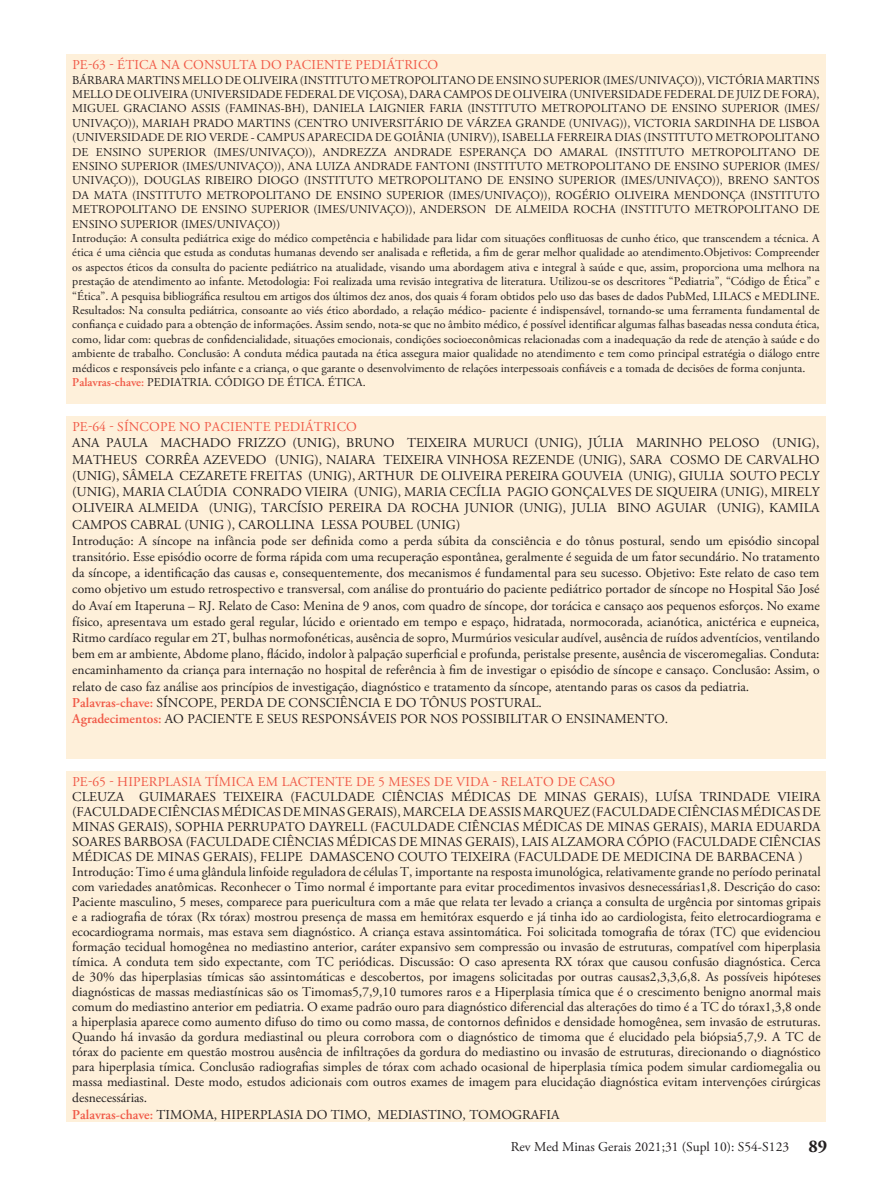
<style>
.page{position:relative;width:893px;height:1191px;background:#fff}
.page>*{position:absolute;margin:0;border:0;box-sizing:border-box;transform-origin:0 0}
.autores_e_texto{font:13.5px/15.1px "Adobe Garamond Pro";color:#231f20;text-align:justify}
.titulo_de_resumo{font:13.5px "Adobe Garamond Pro";letter-spacing:.015em;color:#f05947}
.autores_e_texto-2{font:12px/14.4px "Adobe Garamond Pro";color:#231f20;text-align:justify}
.s1{font-weight:600;color:#f05947}
.s2{font-weight:700;font-size:18px}
</style>
<div class="page">
<div style="left:67px;top:771px;width:759px;height:350px;background:#fef0da"></div>
<div style="left:67px;top:417px;width:759px;height:342px;background:#fef0da"></div>
<div style="left:67px;top:54px;width:759px;height:350px;background:#fef0da"></div>
<p class="titulo_de_resumo" style="left:72px;top:57px;width:367px">PE-63 - ÉTICA NA CONSULTA DO PACIENTE PEDIÁTRICO</p>
<p class="autores_e_texto-2" style="left:72px;top:73px;width:749px">BÁRBARA MARTINS MELLO DE OLIVEIRA (INSTITUTO METROPOLITANO DE ENSINO SUPERIOR (IMES/UNIVAÇO)), VICTÓRIA MARTINS MELLO DE OLIVEIRA (UNIVERSIDADE FEDERAL DE VIÇOSA), DARA CAMPOS DE OLIVEIRA (UNIVERSIDADE FEDERAL DE JUIZ DE FORA), MIGUEL GRACIANO ASSIS (FAMINAS-BH), DANIELA LAIGNIER FARIA (INSTITUTO METROPOLITANO DE ENSINO SUPERIOR (IMES/ UNIVAÇO)), MARIAH PRADO MARTINS (CENTRO UNIVERSITÁRIO DE VÁRZEA GRANDE (UNIVAG)), VICTORIA SARDINHA DE LISBOA (UNIVERSIDADE DE RIO VERDE - CAMPUS APARECIDA DE GOIÂNIA (UNIRV)), ISABELLA FERREIRA DIAS (INSTITUTO METROPOLITANO DE ENSINO SUPERIOR (IMES/UNIVAÇO)), ANDREZZA ANDRADE ESPERANÇA DO AMARAL (INSTITUTO METROPOLITANO DE ENSINO SUPERIOR (IMES/UNIVAÇO)), ANA LUIZA ANDRADE FANTONI (INSTITUTO METROPOLITANO DE ENSINO SUPERIOR (IMES/ UNIVAÇO)), DOUGLAS RIBEIRO DIOGO (INSTITUTO METROPOLITANO DE ENSINO SUPERIOR (IMES/UNIVAÇO)), BRENO SANTOS DA MATA (INSTITUTO METROPOLITANO DE ENSINO SUPERIOR (IMES/UNIVAÇO)), ROGÉRIO OLIVEIRA MENDONÇA (INSTITUTO METROPOLITANO DE ENSINO SUPERIOR (IMES/UNIVAÇO)), ANDERSON DE ALMEIDA ROCHA (INSTITUTO METROPOLITANO DE ENSINO SUPERIOR (IMES/UNIVAÇO))</p>
<p class="autores_e_texto-2" style="left:72px;top:231px;width:749px">Introdução: A consulta pediátrica exige do médico competência e habilidade para lidar com situações conflituosas de cunho ético, que transcendem a técnica. A ética é uma ciência que estuda as condutas humanas devendo ser analisada e refletida, a fim de gerar melhor qualidade ao atendimento.Objetivos: Compreender os aspectos éticos da consulta do paciente pediátrico na atualidade, visando uma abordagem ativa e integral à saúde e que, assim, proporciona uma melhora na prestação de atendimento ao infante. Metodologia: Foi realizada uma revisão integrativa de literatura. Utilizou-se os descritores “Pediatria”, “Código de Ética” e “Ética”. A pesquisa bibliográfica resultou em artigos dos últimos dez anos, dos quais 4 foram obtidos pelo uso das bases de dados PubMed, LILACS e MEDLINE.<br>Resultados: Na consulta pediátrica, consoante ao viés ético abordado, a relação médico- paciente é indispensável, tornando-se uma ferramenta fundamental de confiança e cuidado para a obtenção de informações. Assim sendo, nota-se que no âmbito médico, é possível identificar algumas falhas baseadas nessa conduta ética, como, lidar com: quebras de confidencialidade, situações emocionais, condições socioeconômicas relacionadas com a inadequação da rede de atenção à saúde e do ambiente de trabalho. Conclusão: A conduta médica pautada na ética assegura maior qualidade no atendimento e tem como principal estratégia o diálogo entre médicos e responsáveis pelo infante e a criança, o que garante o desenvolvimento de relações interpessoais confiáveis e a tomada de decisões de forma conjunta.</p>
<p class="autores_e_texto-2" style="left:72px;top:375px;width:295px"><span class="s1">Palavras-chave:</span> PEDIATRIA. CÓDIGO DE ÉTICA. ÉTICA.</p>
<p class="titulo_de_resumo" style="left:72px;top:419px;width:286px">PE-64 - SÍNCOPE NO PACIENTE PEDIÁTRICO</p>
<p class="autores_e_texto" style="left:72px;top:435px;width:749px;line-height:16.2px">ANA PAULA MACHADO FRIZZO (UNIG), BRUNO TEIXEIRA MURUCI (UNIG), JÚLIA MARINHO PELOSO (UNIG), MATHEUS CORRÊA AZEVEDO (UNIG), NAIARA TEIXEIRA VINHOSA REZENDE (UNIG), SARA COSMO DE CARVALHO (UNIG), SÂMELA CEZARETE FREITAS (UNIG), ARTHUR DE OLIVEIRA PEREIRA GOUVEIA (UNIG), GIULIA SOUTO PECLY (UNIG), MARIA CLAÚDIA CONRADO VIEIRA (UNIG), MARIA CECÍLIA PAGIO GONÇALVES DE SIQUEIRA (UNIG), MIRELY OLIVEIRA ALMEIDA (UNIG), TARCÍSIO PEREIRA DA ROCHA JUNIOR (UNIG), JULIA BINO AGUIAR (UNIG), KAMILA CAMPOS CABRAL (UNIG ), CAROLLINA LESSA POUBEL (UNIG)</p>
<p class="autores_e_texto" style="left:72px;top:533px;width:749px;line-height:16.2px">Introdução: A síncope na infância pode ser definida como a perda súbita da consciência e do tônus postural, sendo um episódio sincopal transitório. Esse episódio ocorre de forma rápida com uma recuperação espontânea, geralmente é seguida de um fator secundário. No tratamento da síncope, a identificação das causas e, consequentemente, dos mecanismos é fundamental para seu sucesso. Objetivo: Este relato de caso tem como objetivo um estudo retrospectivo e transversal, com análise do prontuário do paciente pediátrico portador de síncope no Hospital São José do Avaí em Itaperuna – RJ. Relato de Caso: Menina de 9 anos, com quadro de síncope, dor torácica e cansaço aos pequenos esforços. No exame físico, apresentava um estado geral regular, lúcido e orientado em tempo e espaço, hidratada, normocorada, acianótica, anictérica e eupneica, Ritmo cardíaco regular em 2T, bulhas normofonéticas, ausência de sopro, Murmúrios vesicular audível, ausência de ruídos adventícios, ventilando bem em ar ambiente, Abdome plano, flácido, indolor à palpação superficial e profunda, peristalse presente, ausência de visceromegalias. Conduta: encaminhamento da criança para internação no hospital de referência à fim de investigar o episódio de síncope e cansaço. Conclusão: Assim, o relato de caso faz análise aos princípios de investigação, diagnóstico e tratamento da síncope, atentando paras os casos da pediatria.</p>
<p class="autores_e_texto" style="left:72px;top:695px;width:471px"><span class="s1">Palavras-chave:</span> SÍNCOPE, PERDA DE CONSCIÊNCIA E DO TÔNUS POSTURAL.</p>
<p class="autores_e_texto" style="left:72px;top:711px;width:597px"><span class="s1">Agradecimentos:</span> AO PACIENTE E SEUS RESPONSÁVEIS POR NOS POSSIBILITAR O ENSINAMENTO.</p>
<p class="titulo_de_resumo" style="left:72px;top:773px;width:544px">PE-65 - HIPERPLASIA TÍMICA EM LACTENTE DE 5 MESES DE VIDA - RELATO DE CASO</p>
<p class="autores_e_texto" style="left:72px;top:789px;width:750px">CLEUZA GUIMARAES TEIXEIRA (FACULDADE CIÊNCIAS MÉDICAS DE MINAS GERAIS), LUÍSA TRINDADE VIEIRA (FACULDADE CIÊNCIAS MÉDICAS DE MINAS GERAIS), MARCELA DE ASSIS MARQUEZ (FACULDADE CIÊNCIAS MÉDICAS DE MINAS GERAIS), SOPHIA PERRUPATO DAYRELL (FACULDADE CIÊNCIAS MÉDICAS DE MINAS GERAIS), MARIA EDUARDA SOARES BARBOSA (FACULDADE CIÊNCIAS MÉDICAS DE MINAS GERAIS), LAIS ALZAMORA CÓPIO (FACULDADE CIÊNCIAS MÉDICAS DE MINAS GERAIS), FELIPE DAMASCENO COUTO TEIXEIRA (FACULDADE DE MEDICINA DE BARBACENA )</p>
<p class="autores_e_texto" style="left:72px;top:864px;width:750px">Introdução: Timo é uma glândula linfoide reguladora de células T, importante na resposta imunológica, relativamente grande no período perinatal com variedades anatômicas. Reconhecer o Timo normal é importante para evitar procedimentos invasivos desnecessárias1,8. Descrição do caso:<br>Paciente masculino, 5 meses, comparece para puericultura com a mãe que relata ter levado a criança a consulta de urgência por sintomas gripais e a radiografia de tórax (Rx tórax) mostrou presença de massa em hemitórax esquerdo e já tinha ido ao cardiologista, feito eletrocardiograma e ecocardiograma normais, mas estava sem diagnóstico. A criança estava assintomática. Foi solicitada tomografia de tórax (TC) que evidenciou formação tecidual homogênea no mediastino anterior, caráter expansivo sem compressão ou invasão de estruturas, compatível com hiperplasia tímica. A conduta tem sido expectante, com TC periódicas. Discussão: O caso apresenta RX tórax que causou confusão diagnóstica. Cerca de 30% das hiperplasias tímicas são assintomáticas e descobertos, por imagens solicitadas por outras causas2,3,3,6,8. As possíveis hipóteses diagnósticas de massas mediastínicas são os Timomas5,7,9,10 tumores raros e a Hiperplasia tímica que é o crescimento benigno anormal mais comum do mediastino anterior em pediatria. O exame padrão ouro para diagnóstico diferencial das alterações do timo é a TC do tórax1,3,8 onde a hiperplasia aparece como aumento difuso do timo ou como massa, de contornos definidos e densidade homogênea, sem invasão de estruturas.<br>Quando há invasão da gordura mediastinal ou pleura corrobora com o diagnóstico de timoma que é elucidado pela biópsia5,7,9. A TC de tórax do paciente em questão mostrou ausência de infiltrações da gordura do mediastino ou invasão de estruturas, direcionando o diagnóstico para hiperplasia tímica. Conclusão radiografias simples de tórax com achado ocasional de hiperplasia tímica podem simular cardiomegalia ou massa mediastinal. Deste modo, estudos adicionais com outros exames de imagem para elucidação diagnóstica evitam intervenções cirúrgicas desnecessárias.</p>
<p class="autores_e_texto" style="left:72px;top:1107px;width:489px"><span class="s1">Palavras-chave:</span> TIMOMA, HIPERPLASIA DO TIMO, MEDIASTINO, TOMOGRAFIA</p>
<p class="autores_e_texto" style="left:511px;top:1139px;width:318px">Rev Med Minas Gerais 2021;31 (Supl 10): S54-S123 <span class="s2">89</span></p>
</div>
